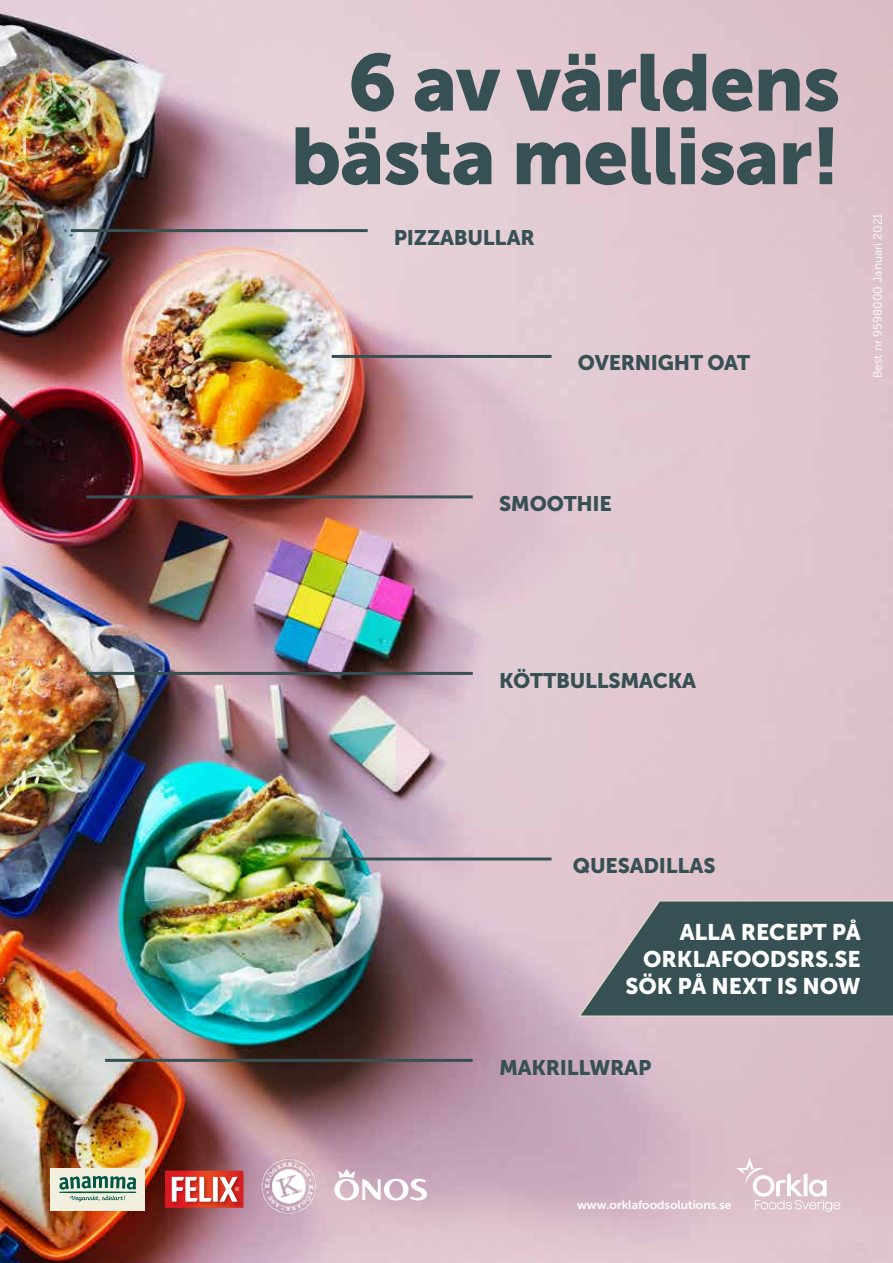
<style>
.page{position:relative;width:893px;height:1263px;background:#fff}
.page>*{position:absolute;margin:0;border:0;box-sizing:border-box;transform-origin:0 0}
.t1{font:79.5px/73.5px "Museo Sans 900";letter-spacing:-.015em;color:#365054;text-align:right}
.t2{font:22.5px/27px "Museo Sans 900";color:#fff;text-align:right}
.t3{font:21px "Museo Sans 900";letter-spacing:-.01em;color:#365054}
.t4{font:12px "Museo Sans 700";color:#fff}
.t5{font:12px "Museo Sans 300";color:#fff}
</style>
<div class="page">
<img style="left:0;top:0;width:893px;height:1263px">
<svg style="left:165px;top:1171px;width:78px;height:37px"></svg>
<img style="left:256px;top:1153px;width:66px;height:67px">
<svg style="left:334px;top:1169px;width:93px;height:31px"></svg>
<svg style="left:736px;top:1158px;width:104px;height:54px;background:#e2c9d2"></svg>
<div style="left:51px;top:1168px;width:94px;height:43px;background:#f3efde"></div>
<svg style="left:59px;top:1176px;width:77px;height:25px"></svg>
<hr style="left:71px;top:229px;width:297px;height:3px;background:#365054">
<hr style="left:332px;top:355px;width:220px;height:3px;background:#365054">
<hr style="left:86px;top:495px;width:387px;height:3px;background:#365054">
<hr style="left:86px;top:672px;width:387px;height:3px;background:#365054">
<hr style="left:301px;top:857px;width:251px;height:3px;background:#365054">
<hr style="left:105px;top:1059px;width:368px;height:3px;background:#365054">
<svg style="left:577px;top:899px;width:316px;height:119px;background:#536468"></svg>
<h1 class="t1" style="left:290px;top:46px;width:551px">6 av världens bästa mellisar!</h1>
<p class="t3" style="left:394px;top:226px;width:143px">PIZZABULLAR</p>
<p class="t3" style="left:578px;top:351px;width:174px">OVERNIGHT OAT</p>
<p class="t5" style="left:871px;top:378px;width:167px;rotate:-90deg">Best nr 9598000 Januari 2021</p>
<p class="t3" style="left:499px;top:492px;width:114px">SMOOTHIE</p>
<p class="t3" style="left:499px;top:668px;width:198px">KÖTTBULLSMACKA</p>
<p class="t3" style="left:573px;top:854px;width:144px">QUESADILLAS</p>
<p class="t2" style="left:625px;top:918px;width:237px">ALLA RECEPT PÅ<br>ORKLAFOODSRS.SE<br>SÖK PÅ NEXT IS NOW</p>
<p class="t3" style="left:499px;top:1055px;width:154px">MAKRILLWRAP</p>
<p class="t4" style="left:577px;top:1198px;width:156px">www.orklafoodsolutions.se</p>
</div>
